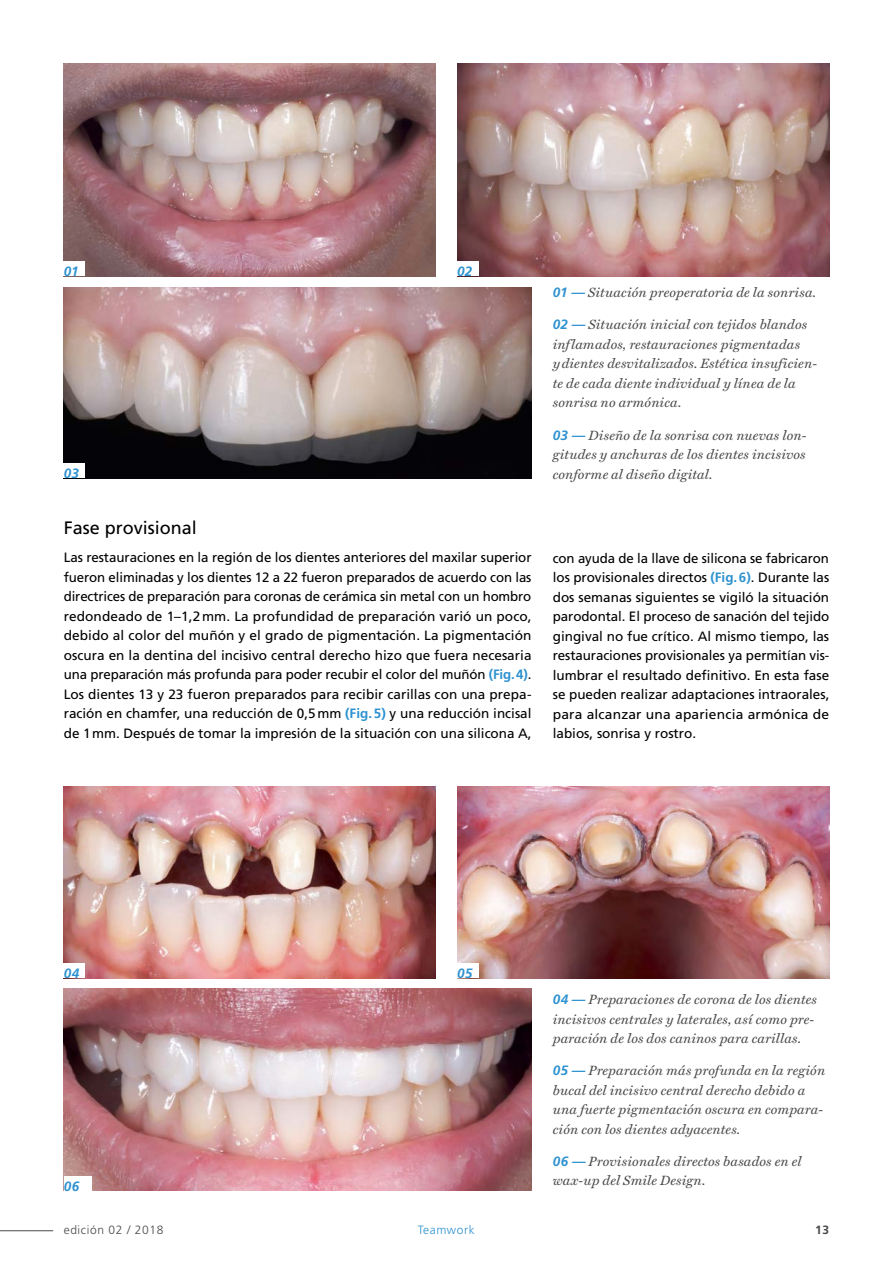
<style>
.page{position:relative;width:893px;height:1263px;background:#fff}
.page>*{position:absolute;margin:0;border:0;box-sizing:border-box;transform-origin:0 0}
.t1{font:18px "Frutiger LT Std";color:#000}
.t2{font:13.5px/19.5px "Frutiger LT Std";color:#000;text-align:justify}
.t3{font:italic 13.5px/19.5px "Miller Text";letter-spacing:.015em;color:#494948}
.t4{font:italic 700 13.5px "Frutiger LT Std";letter-spacing:.02em;color:#2e92d0}
.t5{font:300 12px "Frutiger LT Std";letter-spacing:.05em;color:#494948}
.t6{font:300 12px "Frutiger LT Std";letter-spacing:.05em;color:#2e92d0}
.t7{font:700 12px "Frutiger LT Std";color:#494948}
.s1{font-weight:700;color:#2e92d0}
.s2{font-family:"Frutiger LT Std";font-weight:700;color:#2e92d0}
</style>
<div class="page">
<img style="left:64px;top:64px;width:372px;height:212px">
<div style="left:64px;top:261px;width:21px;height:15px;background:#fff"></div>
<img style="left:457px;top:64px;width:372px;height:212px">
<div style="left:457px;top:261px;width:21px;height:15px;background:#fff"></div>
<img style="left:64px;top:787px;width:372px;height:191px">
<img style="left:64px;top:287px;width:467px;height:191px">
<div style="left:64px;top:463px;width:21px;height:15px;background:#fff"></div>
<div style="left:64px;top:963px;width:21px;height:15px;background:#fff"></div>
<img style="left:457px;top:787px;width:372px;height:191px">
<div style="left:457px;top:963px;width:21px;height:15px;background:#fff"></div>
<img style="left:64px;top:989px;width:467px;height:202px">
<div style="left:64px;top:1176px;width:27px;height:15px;background:#fff"></div>
<hr style="left:0;top:1230px;width:53px;height:1px;background:#494948">
<p class="t4" style="left:64px;top:264px;width:16px">01</p>
<p class="t4" style="left:457px;top:264px;width:17px">02</p>
<p class="t4" style="left:64px;top:466px;width:17px">03</p>
<h1 class="t1" style="left:64px;top:518px;width:135px">Fase provisional</h1>
<p class="t2" style="left:64px;top:548px;width:469px">Las restauraciones en la región de los dientes anteriores del maxilar superior fueron eliminadas y los dientes 12 a 22 fueron preparados de acuerdo con las directrices de preparación para coronas de cerámica sin metal con un hombro redondeado de 1–1,2mm. La profundidad de preparación varió un poco, debido al color del muñón y el grado de pigmentación. La pigmentación oscura en la dentina del incisivo central derecho hizo que fuera necesaria una preparación más profunda para poder recubir el color del muñón <span class="s1">(Fig.4)</span>.<br>Los dientes 13 y 23 fueron preparados para recibir carillas con una prepa&shy;ración en chamfer, una reducción de 0,5mm <span class="s1">(Fig.5)</span> y una reducción incisal de 1mm. Después de tomar la impresión de la situación con una silicona A,</p>
<p class="t3" style="left:553px;top:283px;width:265px"><span class="s2">01 —</span> Situación preoperatoria de la sonrisa.</p>
<p class="t3" style="left:553px;top:315px;width:266px"><span class="s2">02 —</span> Situación inicial con tejidos blandos inflamados, restauraciones pigmentadas<br>y dientes desvitalizados. Estética insuficien&shy;te de cada diente individual y línea de la sonrisa no armónica.</p>
<p class="t3" style="left:553px;top:425px;width:255px;text-align:justify"><span class="s2">03 —</span> Diseño de la sonrisa con nuevas lon&shy;gitudes y anchuras de los dientes incisivos conforme al diseño digital.</p>
<p class="t2" style="left:553px;top:549px;width:278px">con ayuda de la llave de silicona se fabricaron los provisionales directos <span class="s1">(Fig.6)</span>. Durante las dos semanas siguientes se vigiló la situación parodontal. El proceso de sanación del tejido gingival no fue crítico. Al mismo tiempo, las restauraciones provisionales ya permitían vis&shy;lumbrar el resultado definitivo. En esta fase se pueden realizar adaptaciones intraorales, para alcanzar una apariencia armónica de labios, sonrisa y rostro.</p>
<p class="t4" style="left:64px;top:965px;width:17px">04</p>
<p class="t4" style="left:457px;top:965px;width:17px">05</p>
<p class="t3" style="left:553px;top:989px;width:266px"><span class="s2">04 —</span> Preparaciones de corona de los dientes incisivos centrales y laterales, así como pre&shy;paración de los dos caninos para carillas.</p>
<p class="t3" style="left:553px;top:1061px;width:274px"><span class="s2">05 —</span> Preparación más profunda en la región bucal del incisivo central derecho debido a una fuerte pigmentación oscura en compara&shy;ción con los dientes adyacentes.</p>
<p class="t3" style="left:553px;top:1151px;width:250px"><span class="s2">06 —</span> Provisionales directos basados en el wax-up del Smile Design.</p>
<p class="t4" style="left:64px;top:1178px;width:17px">06</p>
<p class="t5" style="left:64px;top:1223px;width:101px">edición 02 / 2018</p>
<p class="t6" style="left:418px;top:1223px;width:58px">Teamwork</p>
<p class="t7" style="left:815px;top:1223px;width:15px">13</p>
</div>
